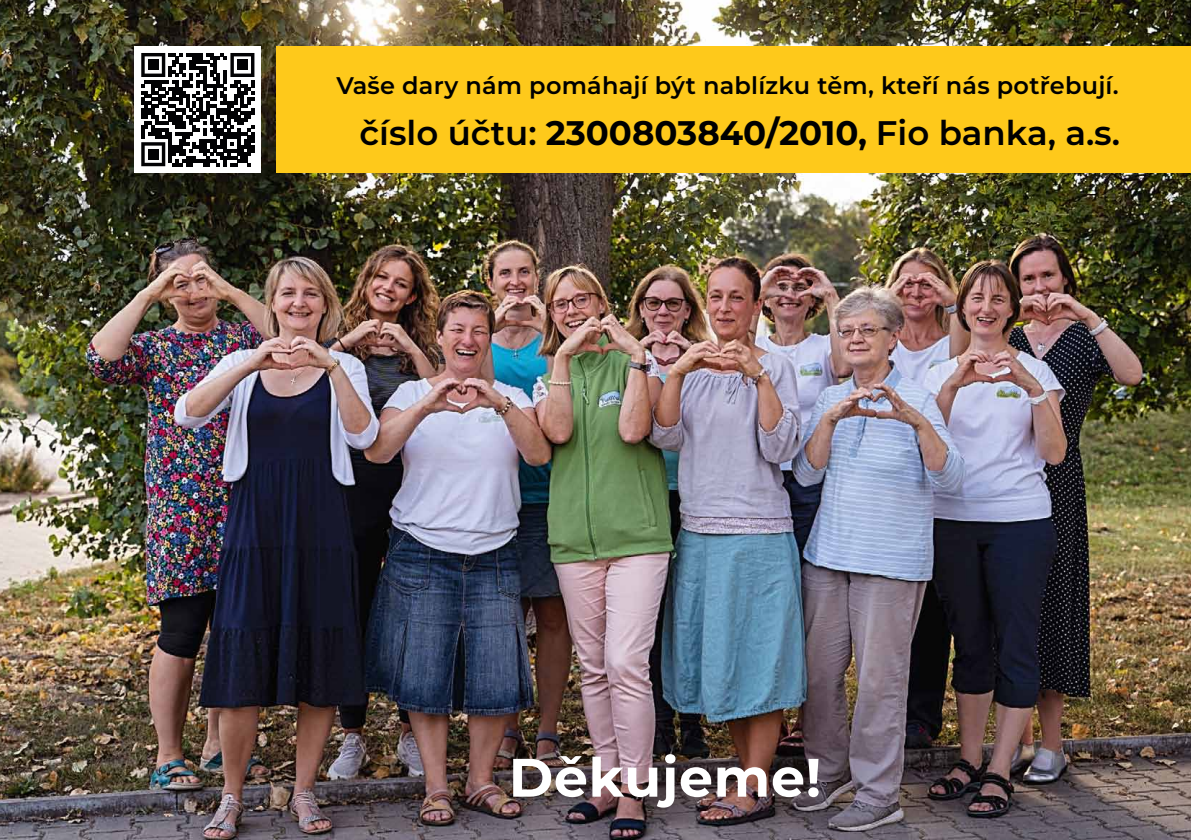
<style>
.page{position:relative;width:1191px;height:840px;background:#fff}
.page>*{position:absolute;margin:0;border:0;box-sizing:border-box;transform-origin:0 0}
.t1{font:700 54px "Montserrat";color:#fff}
.t2{font:600 34px "Montserrat";color:#000}
.t3{font:600 24px "Montserrat";letter-spacing:.01em;color:#000}
.s1{font-weight:700}
</style>
<div class="page">
<img style="left:0;top:0;width:1191px;height:839px">
<div style="left:277px;top:46px;width:914px;height:127px;background:#fec91b"></div>
<div style="left:134px;top:46px;width:127px;height:127px;background:#fff"></div>
<svg style="left:141px;top:53px;width:113px;height:113px"></svg>
<div style="left:148px;top:60px;width:10px;height:10px;background:#020204"></div>
<div style="left:237px;top:60px;width:11px;height:10px;background:#020204"></div>
<div style="left:148px;top:149px;width:10px;height:10px;background:#020204"></div>
<p class="t3" style="left:336px;top:69px;width:784px">Vaše dary nám pomáhají být nablízku těm, kteří nás potřebují.</p>
<h2 class="t2" style="left:359px;top:110px;width:762px">číslo účtu: <span class="s1">2300803840/2010,</span> Fio banka, a.s.</h2>
<h1 class="t1" style="left:509px;top:741px;width:314px">Děkujeme!</h1>
</div>
